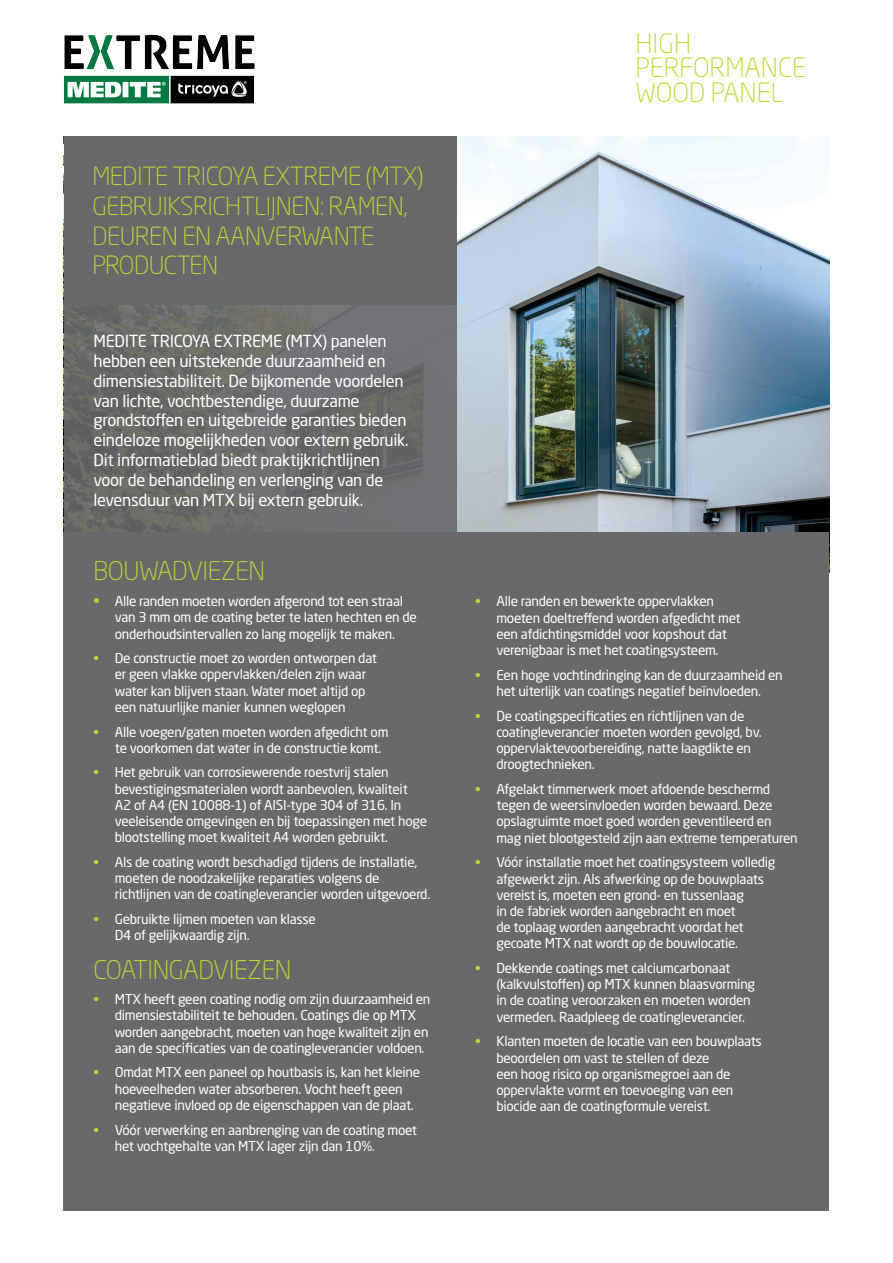
<style>
.page{position:relative;width:893px;height:1263px;background:#fff}
.page>*{position:absolute;margin:0;border:0;box-sizing:border-box;transform-origin:0 0}
.t1{font:300 26.4px "Neo Sans W1 G";color:#c1d72f}
.t2{font:300 25.5px "Neo Sans W1 G";letter-spacing:-.02em;color:#c1d72f}
.t3{font:300 24.75px/29.7px "Neo Sans W1 G";letter-spacing:-.02em;color:#c1d72f}
.t4{font:16.5px/19.8px "Neo Sans W1 G";letter-spacing:-.02em;color:#fff}
.t5{font:13.5px/16.2px "Neo Sans W1 G";letter-spacing:-.02em;color:#fff}
.s1{font-size:15px;color:#c1d72f}
.s2{color:#c1d72f}
</style>
<div class="page">
<img style="left:457px;top:136px;width:372px;height:396px">
<div style="left:64px;top:136px;width:393px;height:168px;background:#69696c"></div>
<div style="left:64px;top:304px;width:393px;height:228px;background:linear-gradient(to bottom,#6d6f6e,#6a6a6a)"></div>
<div style="left:64px;top:532px;width:765px;height:679px;background:#69696c"></div>
<img style="left:63px;top:34px;width:192px;height:103px">
<p class="t3" style="left:92px;top:161px;width:333px">MEDITE TRICOYA EXTREME (MTX)<br>GEBRUIKSRICHTLIJNEN: RAMEN,<br>DEUREN EN AANVERWANTE<br>PRODUCTEN</p>
<p class="t4" style="left:94px;top:331px;width:317px">MEDITE TRICOYA EXTREME (MTX) panelen hebben een uitstekende duurzaamheid en dimensiestabiliteit. De bijkomende voordelen van lichte, vochtbestendige, duurzame grondstoffen en uitgebreide garanties bieden eindeloze mogelijkheden voor extern gebruik.<br>Dit informatieblad biedt praktijkrichtlijnen voor de behandeling en verlenging van de levensduur van MTX bij extern gebruik.</p>
<p class="t2" style="left:94px;top:555px;width:173px">BOUWADVIEZEN</p>
<p class="t5" style="left:115px;top:593px;width:304px;text-indent:-21px"><span class="s1">•</span> Alle randen moeten worden afgerond tot een straal van 3 mm om de coating beter te laten hechten en de onderhoudsintervallen zo lang mogelijk te maken.</p>
<p class="t5" style="left:115px;top:650px;width:264px;text-indent:-21px"><span class="s2">•</span> De constructie moet zo worden ontworpen dat er geen vlakke oppervlakken/delen zijn waar water kan blijven staan. Water moet altijd op een natuurlijke manier kunnen weglopen</p>
<p class="t5" style="left:115px;top:723px;width:275px;text-indent:-21px"><span class="s2">•</span> Alle voegen/gaten moeten worden afgedicht om te voorkomen dat water in de constructie komt.</p>
<p class="t5" style="left:115px;top:764px;width:314px;text-indent:-21px"><span class="s2">•</span> Het gebruik van corrosiewerende roestvrij stalen bevestigingsmaterialen wordt aanbevolen, kwaliteit A2 of A4 (EN 10088-1) of AISI-type 304 of 316. In veeleisende omgevingen en bij toepassingen met hoge blootstelling moet kwaliteit A4 worden gebruikt.</p>
<p class="t5" style="left:115px;top:854px;width:317px;text-indent:-21px"><span class="s2">•</span> Als de coating wordt beschadigd tijdens de installatie, moeten de noodzakelijke reparaties volgens de richtlijnen van de coatingleverancier worden uitgevoerd.</p>
<p class="t5" style="left:115px;top:911px;width:203px;text-indent:-21px"><span class="s2">•</span> Gebruikte lijmen moeten van klasse<br>D4 of gelijkwaardig zijn.</p>
<p class="t2" style="left:94px;top:954px;width:199px">COATINGADVIEZEN</p>
<p class="t5" style="left:115px;top:991px;width:317px;text-indent:-21px"><span class="s2">•</span> MTX heeft geen coating nodig om zijn duurzaamheid en dimensiestabiliteit te behouden. Coatings die op MTX worden aangebracht, moeten van hoge kwaliteit zijn en aan de specificaties van de coatingleverancier voldoen.</p>
<p class="t5" style="left:115px;top:1064px;width:307px;text-indent:-21px"><span class="s2">•</span> Omdat MTX een paneel op houtbasis is, kan het kleine hoeveelheden water absorberen. Vocht heeft geen negatieve invloed op de eigenschappen van de plaat.</p>
<p class="t5" style="left:115px;top:1121px;width:304px;text-indent:-21px"><span class="s2">•</span> Vóór verwerking en aanbrenging van de coating moet het vochtgehalte van MTX lager zijn dan 10%.</p>
<p class="t1" style="left:636px;top:27px;width:57px">HIGH</p>
<p class="t1" style="left:636px;top:51px;width:172px">PERFORMANCE</p>
<p class="t1" style="left:636px;top:76px;width:149px">WOOD PANEL</p>
<p class="t5" style="left:496px;top:593px;width:246px;text-indent:-21px"><span class="s2">•</span> Alle randen en bewerkte oppervlakken moeten doeltreffend worden afgedicht met een afdichtingsmiddel voor kopshout dat verenigbaar is met het coatingsysteem.</p>
<p class="t5" style="left:475px;top:666px;width:309px;text-align:center"><span class="s2">•</span> Een hoge vochtindringing kan de duurzaamheid en het uiterlijk van coatings negatief beïnvloeden.</p>
<p class="t5" style="left:496px;top:707px;width:267px;text-indent:-21px"><span class="s2">•</span> De coatingspecificaties en richtlijnen van de coatingleverancier moeten worden gevolgd, bv. oppervlaktevoorbereiding, natte laagdikte en droogtechnieken.</p>
<p class="t5" style="left:496px;top:781px;width:303px;text-indent:-21px"><span class="s2">•</span> Afgelakt timmerwerk moet afdoende beschermd tegen de weersinvloeden worden bewaard. Deze opslagruimte moet goed worden geventileerd en mag niet blootgesteld zijn aan extreme temperaturen</p>
<p class="t5" style="left:496px;top:854px;width:281px;text-indent:-21px"><span class="s2">•</span> Vóór installatie moet het coatingsysteem volledig afgewerkt zijn. Als afwerking op de bouwplaats vereist is, moeten een grond- en tussenlaag<br>in de fabriek worden aangebracht en moet<br>de toplaag worden aangebracht voordat het gecoate MTX nat wordt op de bouwlocatie.</p>
<p class="t5" style="left:496px;top:960px;width:260px;text-indent:-21px"><span class="s2">•</span> Dekkende coatings met calciumcarbonaat (kalkvulstoffen) op MTX kunnen blaasvorming in de coating veroorzaken en moeten worden vermeden. Raadpleeg de coatingleverancier.</p>
<p class="t5" style="left:496px;top:1033px;width:267px;text-indent:-21px"><span class="s2">•</span> Klanten moeten de locatie van een bouwplaats beoordelen om vast te stellen of deze<br>een hoog risico op organismegroei aan de oppervlakte vormt en toevoeging van een biocide aan de coatingformule vereist.</p>
</div>
